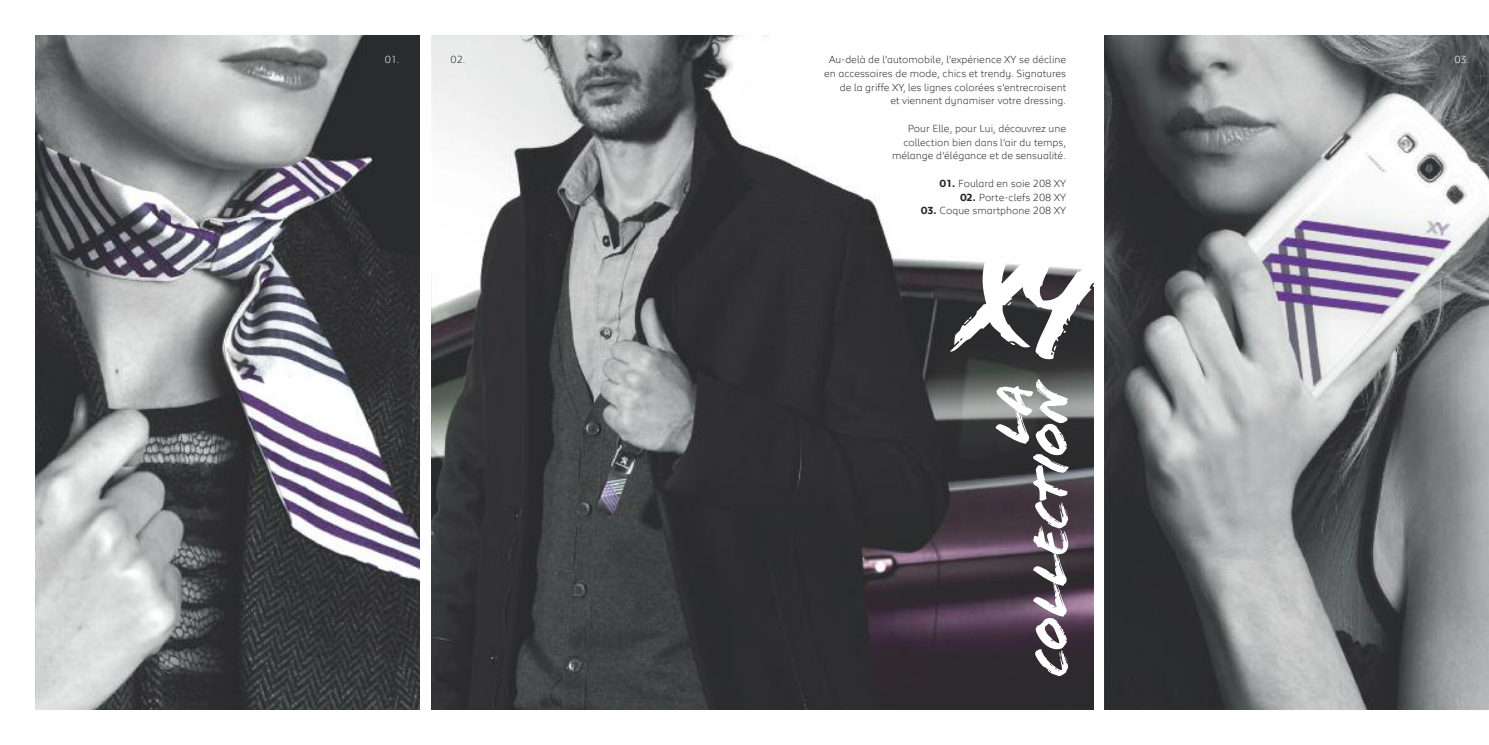
<style>
.page{position:relative;width:1489px;height:745px;background:#fff}
.page>*{position:absolute;margin:0;border:0;box-sizing:border-box;transform-origin:0 0}
.t1{font:138.38px "Flood Std";color:#fff}
.t2{font:52.5px/37.5px "Flood Std";letter-spacing:-.03em;color:#fff;text-align:right}
.t3{font:300 10.62px/13.8px "Peugeot";color:#272627;text-align:right}
.t4{font:300 10.62px "Peugeot";color:#fff}
.s1{font-weight:700}
</style>
<div class="page">
<img style="left:1104px;top:35px;width:384px;height:674px">
<img style="left:35px;top:35px;width:385px;height:674px">
<img style="left:431px;top:36px;width:662px;height:673px">
<p class="t3" style="left:824px;top:53px;width:243px">Au-delà de l’automobile, l’expérience XY se décline en accessoires de mode, chics et trendy. Signatures de la griffe XY, les lignes colorées s’entrecroisent<br>et viennent dynamiser votre dressing.</p>
<p class="t3" style="left:892px;top:122px;width:175px">Pour Elle, pour Lui, découvrez une collection bien dans l’air du temps, mélange d’élégance et de sensualité.</p>
<p class="t3" style="left:939px;top:177px;width:128px"><span class="s1">01.</span> Foulard en soie 208 XY</p>
<p class="t3" style="left:960px;top:190px;width:107px"><span class="s1">02.</span> Porte-clefs 208 XY</p>
<p class="t3" style="left:921px;top:204px;width:146px"><span class="s1">03.</span> Coque smartphone 208 XY</p>
<p class="t4" style="left:384px;top:54px;width:16px">01.</p>
<p class="t3" style="left:450px;top:53px;width:16px">02.</p>
<p class="t4" style="left:1454px;top:54px;width:16px">03.</p>
<h1 class="t1" style="left:962px;top:211px;width:132px">XY</h1>
<h2 class="t2" style="left:991px;top:676px;width:299px;rotate:-90deg">LA<br>COLLECTION</h2>
</div>
